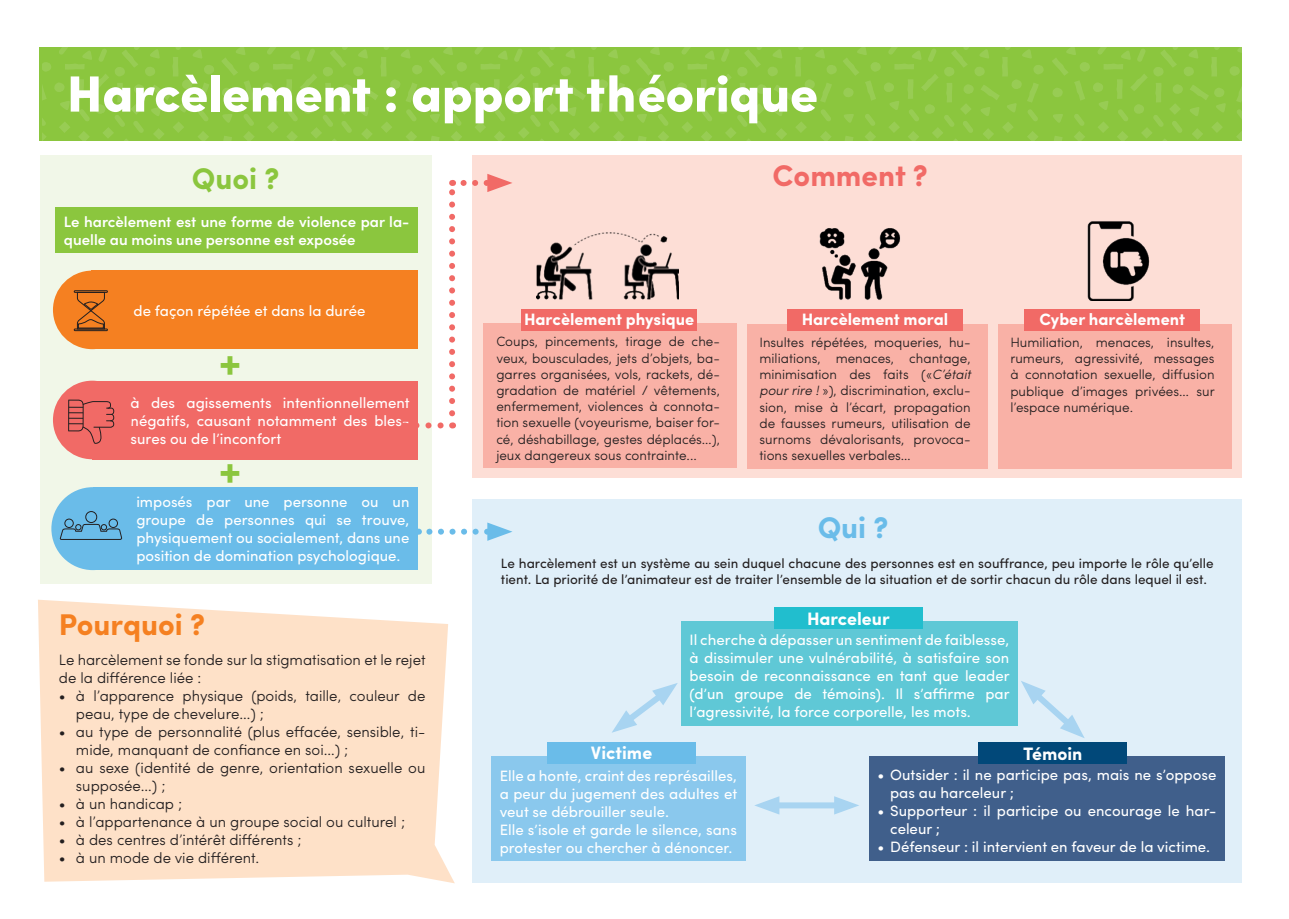
<style>
.page{position:relative;width:1289px;height:919px;background:#fff}
.page>*{position:absolute;margin:0;border:0;box-sizing:border-box;transform-origin:0 0}
.t1{font:900 51px "Sofia Pro";letter-spacing:-.005em;color:#fff}
.t2{font:900 45px "Sofia Pro";color:#8bc63e}
.t3{font:700 30px "Sofia Pro";color:#f58021}
.t4{font:700 30px "Sofia Pro";color:#f16a66}
.t5{font:700 30px "Sofia Pro";color:#8bc63e}
.t6{font:700 30px "Sofia Pro";color:#6abce9}
.t7{font:700 18px "Sofia Pro";color:#fff}
.t8{font:700 16.5px "Sofia Pro";color:#fff}
.t9{font:15px/18px "Sofia Pro";color:#fff;text-align:justify}
.t10{font:300 15px/18px "Sofia Pro";color:#231f20}
.t11{font:600 15px/18px "Sofia Pro";color:#fff}
.t12{font:300 13.5px/16.2px "Sofia Pro";color:#231f20;text-align:justify}
.t13{font:13.5px/16.2px "Sofia Pro";color:#231f20}
.s1{font-style:italic}
</style>
<div class="page">
<svg style="left:38px;top:599px;width:417px;height:284px;background:#fee3cd"></svg>
<div style="left:40px;top:155px;width:392px;height:429px;background:#f1f7e8"></div>
<div style="left:472px;top:499px;width:769px;height:383px;background:#e0eff9"></div>
<div style="left:472px;top:155px;width:769px;height:323px;background:#fdded6"></div>
<div style="left:483px;top:323px;width:254px;height:145px;background:#f9b1a6"></div>
<div style="left:746px;top:324px;width:241px;height:144px;background:#f9b1a6"></div>
<div style="left:997px;top:324px;width:234px;height:145px;background:#f9b1a6"></div>
<div style="left:40px;top:47px;width:1201px;height:93px;background:#8bc63e"></div>
<svg style="left:1052px;top:47px;width:189px;height:93px"></svg>
<svg style="left:843px;top:47px;width:200px;height:93px"></svg>
<svg style="left:429px;top:47px;width:407px;height:93px"></svg>
<svg style="left:222px;top:47px;width:200px;height:93px"></svg>
<svg style="left:43px;top:47px;width:171px;height:93px"></svg>
<img style="left:819px;top:228px;width:81px;height:72px">
<img style="left:1087px;top:221px;width:63px;height:80px">
<img style="left:536px;top:232px;width:142px;height:68px">
<div style="left:55px;top:207px;width:363px;height:46px;background:#8bc63e"></div>
<div style="left:91px;top:271px;width:327px;height:78px;background:#f58021"></div>
<div style="left:92px;top:381px;width:326px;height:78px;background:#f16a66"></div>
<div style="left:94px;top:487px;width:324px;height:83px;background:#6abce9"></div>
<div style="left:681px;top:620px;width:336px;height:105px;background:#5fc8d6"></div>
<div style="left:491px;top:756px;width:254px;height:105px;background:#8ac8ed"></div>
<div style="left:868px;top:756px;width:356px;height:104px;background:#405f8b"></div>
<svg style="left:418px;top:422px;width:26px;height:6px"></svg>
<svg style="left:449px;top:180px;width:6px;height:233px"></svg>
<svg style="left:463px;top:174px;width:49px;height:18px"></svg>
<svg style="left:429px;top:522px;width:83px;height:19px"></svg>
<svg style="left:612px;top:683px;width:65px;height:49px"></svg>
<svg style="left:1021px;top:681px;width:63px;height:57px"></svg>
<div style="left:769px;top:802px;width:75px;height:6px;background:#a8d4f1"></div>
<svg style="left:834px;top:796px;width:25px;height:18px"></svg>
<svg style="left:754px;top:796px;width:25px;height:18px"></svg>
<div style="left:53px;top:270px;width:78px;height:79px;background:#f58021;border-radius:50%"></div>
<div style="left:53px;top:380px;width:78px;height:79px;background:#f16a66;border-radius:50%"></div>
<div style="left:51px;top:487px;width:83px;height:83px;background:#6abce9;border-radius:50%"></div>
<svg style="left:77px;top:293px;width:28px;height:35px"></svg>
<div style="left:74px;top:290px;width:34px;height:3px;border:1px solid #231f20"></div>
<div style="left:74px;top:328px;width:34px;height:3px;border:1px solid #231f20"></div>
<svg style="left:68px;top:399px;width:46px;height:45px"></svg>
<div style="left:64px;top:518px;width:10px;height:10px;border:1px solid #231f20;border-radius:50%"></div>
<svg style="left:60px;top:523px;width:63px;height:17px"></svg>
<div style="left:85px;top:511px;width:12px;height:12px;border:1px solid #231f20;border-radius:50%"></div>
<div style="left:109px;top:518px;width:9px;height:10px;border:1px solid #231f20;border-radius:50%"></div>
<div style="left:787px;top:309px;width:175px;height:22px;background:#f16a66"></div>
<div style="left:1024px;top:309px;width:175px;height:22px;background:#f16a66"></div>
<div style="left:521px;top:309px;width:176px;height:22px;background:#f16a66"></div>
<div style="left:547px;top:741px;width:149px;height:22px;background:#6abce9"></div>
<div style="left:774px;top:606px;width:148px;height:22px;background:#21bece"></div>
<div style="left:978px;top:742px;width:149px;height:21px;background:#014879"></div>
<h1 class="t1" style="left:67px;top:54px;width:752px">Harcèlement : apport théorique</h1>
<h3 class="t5" style="left:192px;top:155px;width:89px">Quoi ?</h3>
<h3 class="t4" style="left:772px;top:153px;width:157px">Comment ?</h3>
<p class="t11" style="left:64px;top:211px;width:347px">Le harcèlement est une forme de violence par la&shy;quelle au moins une personne est exposée</p>
<p class="t9" style="left:134px;top:300px;width:233px">de façon répétée et dans la durée</p>
<h2 class="t2" style="left:219px;top:324px;width:24px">+</h2>
<p class="t9" style="left:131px;top:392px;width:280px">à des agissements intentionnellement négatifs, causant notamment des bles&shy;sures ou de l’inconfort</p>
<h2 class="t2" style="left:219px;top:433px;width:24px">+</h2>
<p class="t9" style="left:136px;top:492px;width:274px">imposés par une personne ou un groupe de personnes qui se trouve, physiquement ou socialement, dans une position de domination psychologique.</p>
<h3 class="t3" style="left:59px;top:601px;width:148px">Pourquoi ?</h3>
<p class="t10" style="left:59px;top:650px;width:368px">Le harcèlement se fonde sur la stigmatisation et le rejet de la différence liée :</p>
<p class="t10" style="left:76px;top:686px;width:351px;text-indent:-17px">• à l’apparence physique (poids, taille, couleur de peau, type de chevelure…) ;</p>
<p class="t10" style="left:76px;top:722px;width:351px;text-indent:-17px">• au type de personnalité (plus effacée, sensible, ti&shy;mide, manquant de confiance en soi…) ;</p>
<p class="t10" style="left:76px;top:758px;width:351px;text-indent:-17px">• au sexe (identité de genre, orientation sexuelle ou supposée…) ;</p>
<p class="t10" style="left:59px;top:794px;width:125px">• à un handicap ;</p>
<p class="t10" style="left:59px;top:812px;width:348px">• à l’appartenance à un groupe social ou culturel ;</p>
<p class="t10" style="left:59px;top:830px;width:244px">• à des centres d’intérêt différents ;</p>
<p class="t10" style="left:59px;top:848px;width:202px">• à un mode de vie différent.</p>
<p class="t8" style="left:524px;top:306px;width:171px">Harcèlement physique</p>
<p class="t8" style="left:801px;top:306px;width:148px">Harcèlement moral</p>
<p class="t8" style="left:1039px;top:306px;width:147px">Cyber harcèlement</p>
<p class="t12" style="left:496px;top:332px;width:225px">Coups, pincements, tirage de che&shy;veux, bousculades, jets d’objets, ba&shy;garres organisées, vols, rackets, dé&shy;gradation de matériel / vêtements, enfermement, violences à connota&shy;tion sexuelle (voyeurisme, baiser for&shy;cé, déshabillage, gestes déplacés…), jeux dangereux sous contrainte...</p>
<p class="t12" style="left:759px;top:333px;width:213px">Insultes répétées, moqueries, hu&shy;miliations, menaces, chantage, minimisation des faits («<span class="s1">C’était pour rire !</span> »), discrimination, exclu&shy;sion, mise à l’écart, propagation de fausses rumeurs, utilisation de surnoms dévalorisants, provoca&shy;tions sexuelles verbales…</p>
<p class="t12" style="left:1010px;top:333px;width:206px">Humiliation, menaces, insultes, rumeurs, agressivité, messages à connotation sexuelle, diffusion publique d’images privées… sur l’espace numérique.</p>
<h3 class="t6" style="left:817px;top:505px;width:72px">Qui ?</h3>
<p class="t13" style="left:501px;top:554px;width:714px">Le harcèlement est un système au sein duquel chacune des personnes est en souffrance, peu importe le rôle qu’elle tient. La priorité de l’animateur est de traiter l’ensemble de la situation et de sortir chacun du rôle dans lequel il est.</p>
<p class="t7" style="left:807px;top:604px;width:84px">Harceleur</p>
<p class="t7" style="left:591px;top:739px;width:63px">Victime</p>
<p class="t9" style="left:689px;top:629px;width:321px">Il cherche à dépasser un sentiment de faiblesse, à dissimuler une vulnérabilité, à satisfaire son besoin de reconnaissance en tant que leader (d’un groupe de témoins). Il s’affirme par l’agressivité, la force corporelle, les mots.</p>
<p class="t7" style="left:1023px;top:739px;width:61px">Témoin</p>
<p class="t9" style="left:499px;top:765px;width:239px;text-align:left">Elle a honte, craint des représailles, a peur du jugement des adultes et veut se débrouiller seule.<br>Elle s’isole et garde le silence, sans protester ou chercher à dénoncer.</p>
<p class="t9" style="left:890px;top:764px;width:328px;text-indent:-13px">• Outsider : il ne participe pas, mais ne s’oppose pas au harceleur ;</p>
<p class="t9" style="left:890px;top:800px;width:328px;text-indent:-13px">• Supporteur : il participe ou encourage le har&shy;celeur ;</p>
<p class="t9" style="left:877px;top:836px;width:334px">• Défenseur : il intervient en faveur de la victime.</p>
</div>
